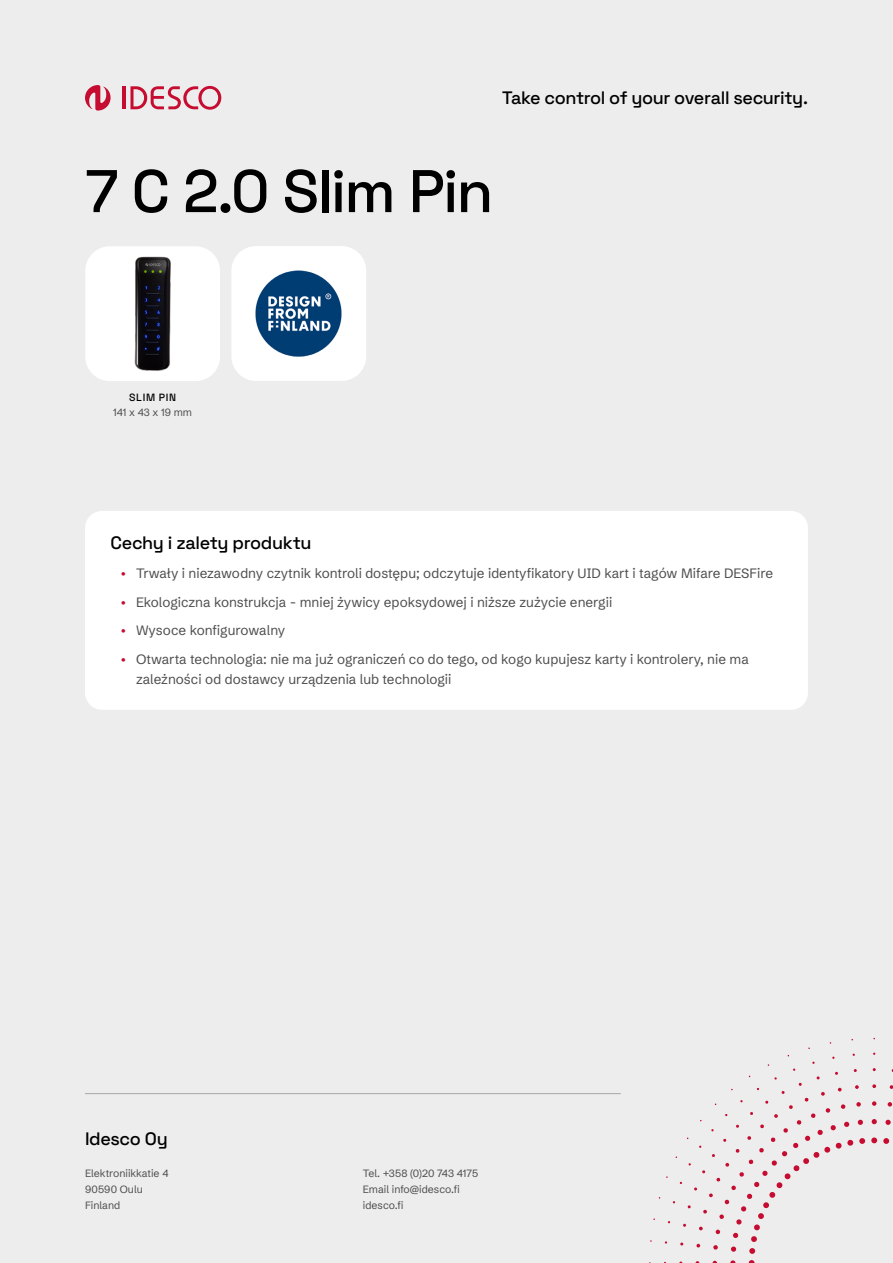
<style>
.page{position:relative;width:893px;height:1263px;background:#ededed}
.page>*{position:absolute;margin:0;border:0;box-sizing:border-box;transform-origin:0 0}
.t1{font:500 60px "Space Grotesk";letter-spacing:-.03em;color:#000}
.t2{font:500 18px "Space Grotesk";letter-spacing:-.02em;color:#000}
.t3{font:13.5px/20.2px "Schibsted Grotesk";color:#4d4d4d}
.t4{font:10.5px/15.8px "Schibsted Grotesk";color:#4d4d4d}
.t5{font:500 10.5px "Space Grotesk";letter-spacing:.065em;color:#000}
.s1{color:#c60c30}
</style>
<div class="page">
<svg style="left:85px;top:85px;width:26px;height:26px"></svg>
<hr style="left:122px;top:86px;width:3px;height:23px;background:#c60c30">
<svg style="left:130px;top:86px;width:91px;height:24px"></svg>
<svg style="left:872px;top:1084px;width:4px;height:4px"></svg>
<svg style="left:890px;top:1085px;width:3px;height:4px"></svg>
<svg style="left:872px;top:1101px;width:4px;height:5px"></svg>
<svg style="left:887px;top:1102px;width:5px;height:5px"></svg>
<svg style="left:730px;top:1260px;width:5px;height:3px"></svg>
<svg style="left:872px;top:1119px;width:5px;height:5px"></svg>
<svg style="left:885px;top:1119px;width:6px;height:6px"></svg>
<svg style="left:749px;top:1260px;width:6px;height:3px"></svg>
<svg style="left:650px;top:1039px;width:215px;height:215px"></svg>
<svg style="left:871px;top:1137px;width:6px;height:6px"></svg>
<svg style="left:883px;top:1138px;width:6px;height:6px"></svg>
<hr style="left:85px;top:1093px;width:536px;height:1px;background:#a6a6a6">
<div style="left:231px;top:246px;width:135px;height:135px;background:#fff;border-radius:25px"></div>
<img style="left:255px;top:270px;width:87px;height:87px">
<div style="left:85px;top:246px;width:135px;height:135px;background:#fff;border-radius:25px"></div>
<img style="left:134px;top:256px;width:37px;height:115px">
<div style="left:85px;top:511px;width:723px;height:199px;background:#fff;border-radius:17px"></div>
<h2 class="t2" style="left:502px;top:85px;width:307px">Take control of your overall security.</h2>
<h1 class="t1" style="left:85px;top:147px;width:410px">7 C 2.0 Slim Pin</h1>
<p class="t5" style="left:129px;top:389px;width:48px">SLIM PIN</p>
<p class="t4" style="left:113px;top:404px;width:80px">141 x 43 x 19 mm</p>
<h2 class="t2" style="left:111px;top:530px;width:203px">Cechy i zalety produktu</h2>
<p class="t3" style="left:119px;top:561px;width:656px"><span class="s1">•</span> Trwały i niezawodny czytnik kontroli dostępu; odczytuje identyfikatory UID kart i tagów Mifare DESFire</p>
<p class="t3" style="left:119px;top:590px;width:495px"><span class="s1">•</span> Ekologiczna konstrukcja - mniej żywicy epoksydowej i niższe zużycie energii</p>
<p class="t3" style="left:119px;top:619px;width:168px"><span class="s1">•</span> Wysoce konfigurowalny</p>
<p class="t3" style="left:136px;top:647px;width:614px;text-indent:-17px"><span class="s1">•</span> Otwarta technologia: nie ma już ograniczeń co do tego, od kogo kupujesz karty i kontrolery, nie ma zależności od dostawcy urządzenia lub technologii</p>
<h2 class="t2" style="left:85px;top:1125px;width:84px">Idesco Oy</h2>
<p class="t4" style="left:85px;top:1164px;width:85px">Elektroniikkatie 4<br>90590 Oulu<br>Finland</p>
<p class="t4" style="left:363px;top:1164px;width:117px">Tel. +358 (0)20 743 4175<br>Email info@idesco.fi idesco.fi</p>
</div>
